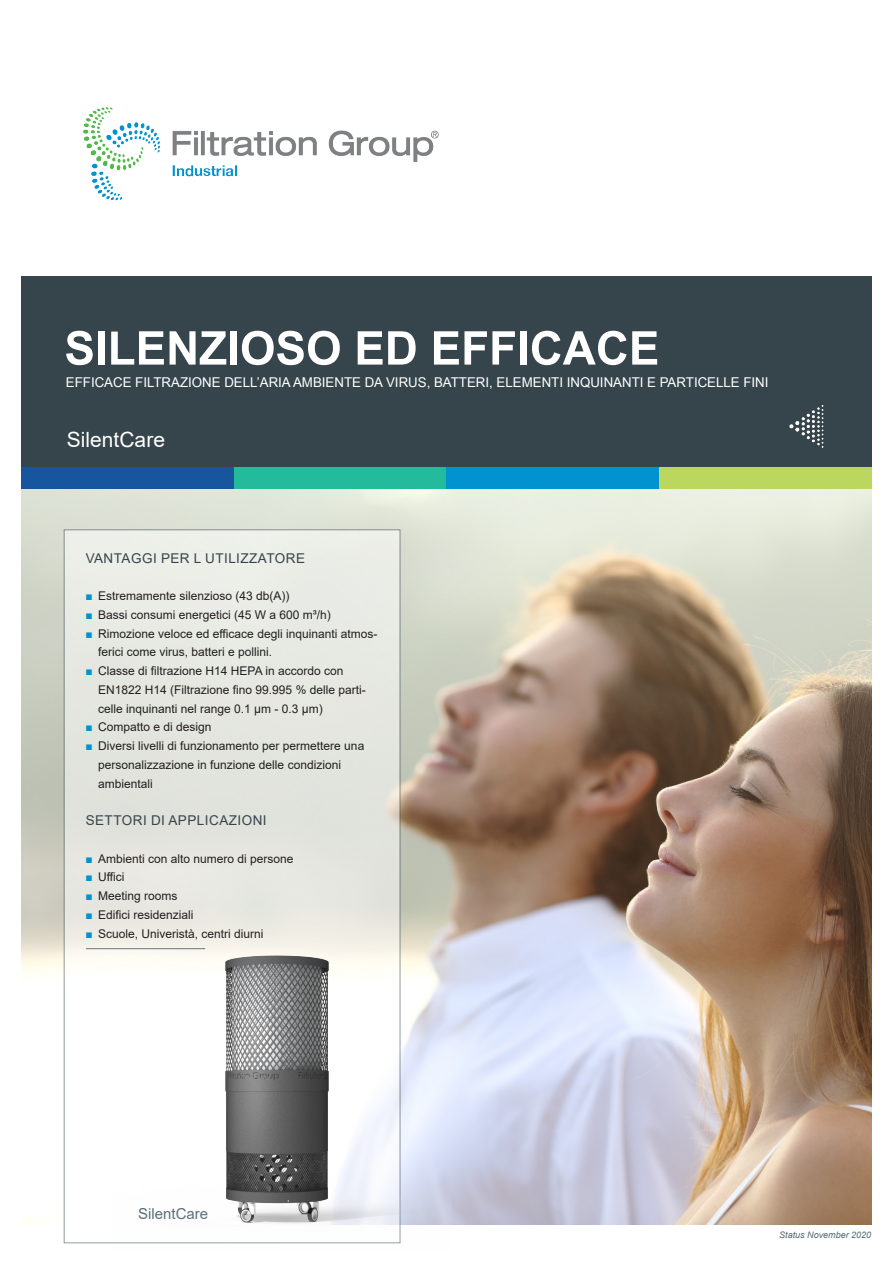
<style>
.page{position:relative;width:893px;height:1263px;background:#fff}
.page>*{position:absolute;margin:0;border:0;box-sizing:border-box;transform-origin:0 0}
.t1{font:700 46.5px "Arial Narrow";color:#fff;scale:1.2 1}
.t2{font:21px "Arial";color:#fff}
.DE_Aufzählung{font:15px "Arial";color:#546973}
.t3{font:13.5px "Arial Narrow";color:#fff;scale:1.2 1}
.DE_Overline{font:13.5px "Arial";letter-spacing:.035em;color:#36454c}
.t4{font:12px/18.8px "Arial";color:#231f20}
.DE_Aufzählung-2{font:italic 9px "Arial";color:#546973}
.s1{color:#0093d0}
</style>
<div class="page">
<img style="left:21px;top:489px;width:851px;height:736px">
<div style="left:21px;top:276px;width:851px;height:192px;background:#36454c"></div>
<div style="left:21px;top:468px;width:213px;height:21px;background:#18559f"></div>
<div style="left:234px;top:468px;width:212px;height:21px;background:#24bb9d"></div>
<div style="left:446px;top:468px;width:213px;height:21px;background:#0093d0"></div>
<div style="left:659px;top:468px;width:213px;height:21px;background:#bbd75e"></div>
<img style="left:83px;top:107px;width:356px;height:94px">
<svg style="left:64px;top:529px;width:336px;height:714px;background:#e7e8e3"></svg>
<hr style="left:86px;top:948px;width:119px;height:1px;background:#546973">
<img style="left:755px;top:405px;width:117px;height:63px">
<img style="left:112px;top:943px;width:340px;height:301px">
<p class="t1" style="left:64px;top:313px;width:497px">SILENZIOSO ED EFFICACE</p>
<p class="t3" style="left:66px;top:373px;width:587px">EFFICACE FILTRAZIONE DELL’ARIA AMBIENTE DA VIRUS, BATTERI, ELEMENTI INQUINANTI E PARTICELLE FINI</p>
<p class="t2" style="left:67px;top:425px;width:100px">SilentCare</p>
<p class="DE_Overline" style="left:86px;top:548px;width:221px">VANTAGGI PER L UTILIZZATORE</p>
<p class="t4" style="left:85px;top:586px;width:206px"><span class="s1">■</span> Estremamente silenzioso (43 db(A))</p>
<p class="t4" style="left:85px;top:605px;width:247px"><span class="s1">■</span> Bassi consumi energetici (45 W a 600 m³/h)</p>
<p class="t4" style="left:98px;top:624px;width:281px;text-indent:-13px"><span class="s1">■</span> Rimozione veloce ed efficace degli inquinanti atmos&shy;ferici come virus, batteri e pollini.</p>
<p class="t4" style="left:98px;top:661px;width:269px;text-indent:-13px"><span class="s1">■</span> Classe di filtrazione H14 HEPA in accordo con<br>EN1822 H14 (Filtrazione fino 99.995 % delle parti&shy;celle inquinanti nel range 0.1 µm - 0.3 µm)</p>
<p class="t4" style="left:85px;top:718px;width:128px"><span class="s1">■</span> Compatto e di design</p>
<p class="t4" style="left:98px;top:736px;width:268px;text-indent:-13px"><span class="s1">■</span> Diversi livelli di funzionamento per permettere una personalizzazione in funzione delle condizioni ambientali</p>
<p class="DE_Overline" style="left:86px;top:811px;width:182px">SETTORI DI APPLICAZIONI</p>
<p class="t4" style="left:85px;top:849px;width:210px"><span class="s1">■</span> Ambienti con alto numero di persone</p>
<p class="t4" style="left:85px;top:868px;width:41px"><span class="s1">■</span> Uffici</p>
<p class="t4" style="left:85px;top:886px;width:94px"><span class="s1">■</span> Meeting rooms</p>
<p class="t4" style="left:85px;top:905px;width:110px"><span class="s1">■</span> Edifici residenziali</p>
<p class="t4" style="left:85px;top:924px;width:180px"><span class="s1">■</span> Scuole, Univeristà, centri diurni</p>
<p class="DE_Aufzählung" style="left:138px;top:1203px;width:72px">SilentCare</p>
<p class="DE_Aufzählung-2" style="left:779px;top:1229px;width:94px">Status November 2020</p>
</div>
